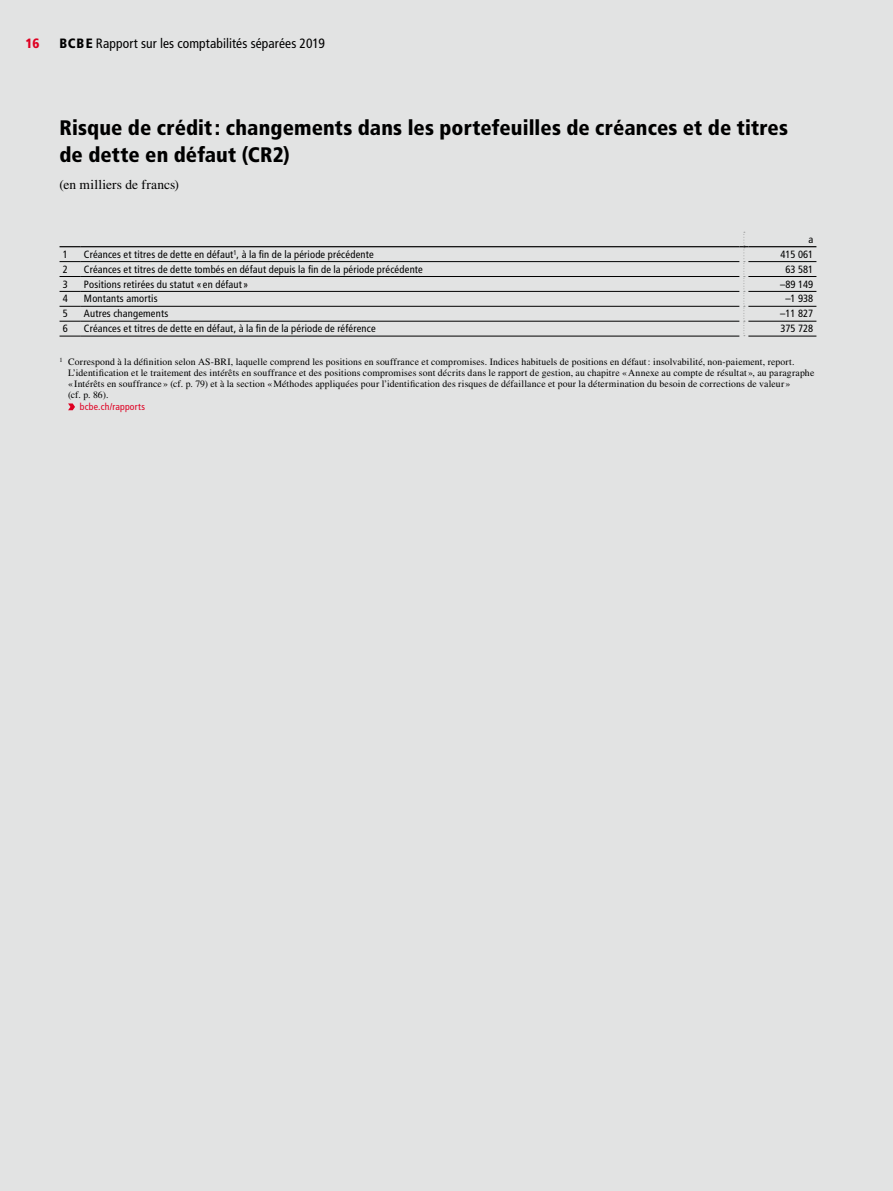
<style>
.page{position:relative;width:893px;height:1191px;background:#e2e3e3}
.page>*{position:absolute;margin:0;border:0;box-sizing:border-box;transform-origin:0 0}
._30_Tabellen_Tab_02_HT{font:900 condensed 21px/27px "Frutiger LT Std";letter-spacing:.005em;color:#000}
.t1{font:condensed 13.5px "Frutiger LT Std";letter-spacing:.01em;color:#000}
._30_Tabellen_Tab_51_Times_GT{font:13.5px "Times LT Std";letter-spacing:.01em;color:#000}
.t2{font:900 condensed 13.5px "Frutiger LT Std";color:#df0022}
._30_Tabellen_Tab_21_GT{font:condensed 10.5px "Frutiger LT Std";letter-spacing:.02em;color:#000}
._30_Tabellen_Tab_31_Zahlen_schwarz{font:condensed 10.5px "Frutiger LT Std";color:#000}
._30_Tabellen_Tab_43_Kopf_schwarz{font:condensed 10.5px "Frutiger LT Std";color:#000}
._30_Tabellen_Tab_53_Fussnoten{font:9.75px/11.2px "Times LT Std";letter-spacing:.015em;color:#000}
._30_Tabellen_Tab_53_Fussnoten-2{font:condensed 9.75px "Frutiger LT Std";letter-spacing:.025em;color:#df0022}
.s1{font-weight:900}
</style>
<div class="page">
<svg style="left:60px;top:276px;width:21px;height:1px"></svg>
<hr style="left:81px;top:276px;width:658px;height:1px;background:#000">
<svg style="left:60px;top:291px;width:21px;height:1px"></svg>
<hr style="left:81px;top:291px;width:658px;height:1px;background:#000">
<svg style="left:60px;top:306px;width:21px;height:1px"></svg>
<hr style="left:81px;top:306px;width:658px;height:1px;background:#000">
<svg style="left:60px;top:321px;width:21px;height:1px"></svg>
<hr style="left:81px;top:321px;width:658px;height:1px;background:#000">
<svg style="left:60px;top:336px;width:21px;height:1px"></svg>
<hr style="left:81px;top:336px;width:658px;height:1px;background:#000">
<hr style="left:748px;top:261px;width:68px;height:1px;background:#000">
<hr style="left:748px;top:276px;width:68px;height:1px;background:#000">
<hr style="left:748px;top:291px;width:68px;height:1px;background:#000">
<hr style="left:748px;top:306px;width:68px;height:1px;background:#000">
<hr style="left:748px;top:321px;width:68px;height:1px;background:#000">
<hr style="left:748px;top:336px;width:68px;height:1px;background:#000">
<svg style="left:60px;top:261px;width:21px;height:1px"></svg>
<hr style="left:81px;top:261px;width:658px;height:1px;background:#000">
<svg style="left:60px;top:246px;width:21px;height:1px"></svg>
<hr style="left:81px;top:246px;width:658px;height:1px;background:#000">
<svg style="left:739px;top:232px;width:9px;height:104px"></svg>
<hr style="left:748px;top:246px;width:68px;height:1px;background:#000">
<svg style="left:68px;top:403px;width:7px;height:7px"></svg>
<h2 class="t2" style="left:26px;top:36px;width:15px">16</h2>
<h2 class="t1" style="left:60px;top:36px;width:267px"><span class="s1">BCBE</span> Rapport sur les comptabilités séparées 2019</h2>
<h2 class="_30_Tabellen_Tab_02_HT" style="left:60px;top:114px;width:730px">Risque de crédit: changements dans les portefeuilles de créances et de titres de dette en défaut (CR2)</h2>
<p class="_30_Tabellen_Tab_51_Times_GT" style="left:60px;top:176px;width:121px">(en milliers de francs)</p>
<p class="_30_Tabellen_Tab_43_Kopf_schwarz" style="left:808px;top:233px;width:6px">a</p>
<p class="_30_Tabellen_Tab_21_GT" style="left:63px;top:248px;width:7px">1</p>
<p class="_30_Tabellen_Tab_21_GT" style="left:84px;top:248px;width:291px">Créances et titres de dette en défaut<sup>1</sup>, à la fin de la période précédente</p>
<p class="_30_Tabellen_Tab_31_Zahlen_schwarz" style="left:780px;top:248px;width:34px">415 061</p>
<p class="_30_Tabellen_Tab_21_GT" style="left:63px;top:263px;width:7px">2</p>
<p class="_30_Tabellen_Tab_21_GT" style="left:84px;top:263px;width:340px">Créances et titres de dette tombés en défaut depuis la fin de la période précédente</p>
<p class="_30_Tabellen_Tab_31_Zahlen_schwarz" style="left:785px;top:263px;width:29px">63 581</p>
<p class="_30_Tabellen_Tab_21_GT" style="left:63px;top:278px;width:7px">3</p>
<p class="_30_Tabellen_Tab_21_GT" style="left:84px;top:278px;width:166px">Positions retirées du statut «en défaut»</p>
<p class="_30_Tabellen_Tab_31_Zahlen_schwarz" style="left:780px;top:278px;width:34px">–89 149</p>
<p class="_30_Tabellen_Tab_21_GT" style="left:63px;top:293px;width:7px">4</p>
<p class="_30_Tabellen_Tab_21_GT" style="left:84px;top:293px;width:75px">Montants amortis</p>
<p class="_30_Tabellen_Tab_31_Zahlen_schwarz" style="left:785px;top:293px;width:29px">–1 938</p>
<p class="_30_Tabellen_Tab_21_GT" style="left:63px;top:307px;width:7px">5</p>
<p class="_30_Tabellen_Tab_21_GT" style="left:84px;top:307px;width:86px">Autres changements</p>
<p class="_30_Tabellen_Tab_31_Zahlen_schwarz" style="left:780px;top:307px;width:34px">–11 827</p>
<p class="_30_Tabellen_Tab_21_GT" style="left:63px;top:322px;width:7px">6</p>
<p class="_30_Tabellen_Tab_21_GT" style="left:84px;top:322px;width:293px">Créances et titres de dette en défaut, à la fin de la période de référence</p>
<p class="_30_Tabellen_Tab_31_Zahlen_schwarz" style="left:780px;top:322px;width:34px">375 728</p>
<p class="_30_Tabellen_Tab_53_Fussnoten" style="left:68px;top:356px;width:748px;text-indent:-9px"><sup>1</sup> Correspond à la définition selon AS-BRI, laquelle comprend les positions en souffrance et compromises. Indices habituels de positions en défaut: insolvabilité, non-paiement, report.<br>L’identification et le traitement des intérêts en souffrance et des positions compromises sont décrits dans le rapport de gestion, au chapitre «Annexe au compte de résultat», au paragraphe «Intérêts en souffrance» (cf. p. 79) et à la section «Méthodes appliquées pour l’identification des risques de défaillance et pour la détermination du besoin de corrections de valeur»<br>(cf. p. 86).</p>
<p class="_30_Tabellen_Tab_53_Fussnoten-2" style="left:80px;top:401px;width:67px">bcbe.ch/rapports</p>
</div>
